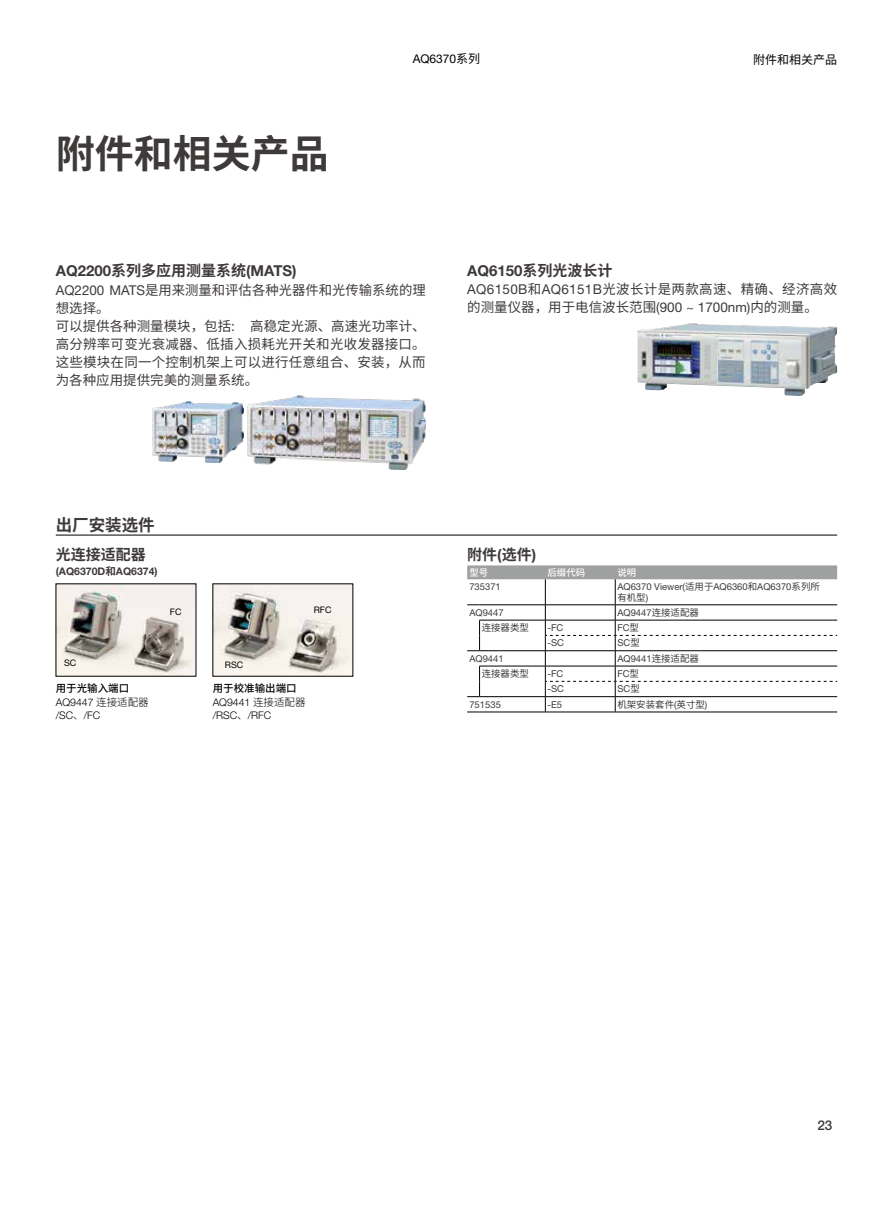
<style>
.page{position:relative;width:893px;height:1212px;background:#fff}
.page>*{position:absolute;margin:0;border:0;box-sizing:border-box;transform-origin:0 0}
.t1{font:700 39px "Noto Sans Hans";color:#3e3a39}
.t2{font:700 16.5px "Noto Sans Hans";color:#3e3a39}
.t3{font:700 15px "Helvetica Neue LT Pro";color:#3e3a39}
.t4{font:700 15px "Noto Sans Hans";color:#3e3a39}
.t5{font:13.5px/18px "Noto Sans Hans";color:#3e3a39}
.t6{font:500 13.5px "Helvetica Neue LT Std";color:#3e3a39}
.t7{font:12px "Helvetica Neue LT Std";color:#000}
.t8{font:12px "Noto Sans Hans";color:#000}
.t9{font:300 10.5px/13.5px "Helvetica Neue LT Std";color:#000}
.t10{font:700 10.5px "Helvetica Neue LT Pro";color:#3e3a39}
.t11{font:500 10.5px "Noto Sans Hans";color:#000}
.t12{font:9.45px "Helvetica Neue LT Std";color:#3e3a39}
.t13{font:9.45px "Noto Sans Hans";color:#3e3a39}
.t14{font:500 9.45px "Noto Sans Hans";color:#fff}
.t15{font:9px "Helvetica Neue LT Std";color:#000}
.s1{font-family:"Noto Sans Hans"}
.s2{font-family:"Helvetica Neue LT Std"}
.s3{font-family:"Helvetica Neue LT Pro"}
</style>
<div class="page">
<hr style="left:56px;top:535px;width:781px;height:1px;background:#000">
<svg style="left:467px;top:565px;width:370px;height:148px"></svg>
<img style="left:58px;top:586px;width:136px;height:88px">
<img style="left:215px;top:586px;width:136px;height:88px">
<img style="left:637px;top:323px;width:200px;height:73px">
<img style="left:153px;top:402px;width:91px;height:60px">
<img style="left:248px;top:395px;width:178px;height:74px">
<h1 class="t1" style="left:56px;top:132px;width:274px">附件和相关产品</h1>
<p class="t7" style="left:413px;top:51px;width:69px">AQ6370<span class="s1">系列</span></p>
<p class="t8" style="left:753px;top:53px;width:86px">附件和相关产品</p>
<p class="t3" style="left:56px;top:261px;width:242px">AQ2200<span class="s1">系列多应用测量系统</span>(MATS)</p>
<p class="t5" style="left:56px;top:281px;width:371px"><span class="s2">AQ2200 MATS</span>是用来测量和评估各种光器件和光传输系统的理想选择。<br>可以提供各种测量模块，包括<span class="s2">:</span> 高稳定光源、高速光功率计、高分辨率可变光衰减器、低插入损耗光开关和光收发器接口。这些模块在同一个控制机架上可以进行任意组合、安装，从而为各种应用提供完美的测量系统。</p>
<p class="t3" style="left:467px;top:261px;width:147px">AQ6150<span class="s1">系列光波长计</span></p>
<p class="t5" style="left:467px;top:281px;width:371px;line-height:17.5px"><span class="s2">AQ6150B</span>和<span class="s2">AQ6151B</span>光波长计是两款高速、精确、经济高效的测量仪器，用于电信波长范围<span class="s2">(900 ~ 1700nm)</span>内的测量。</p>
<p class="t2" style="left:56px;top:515px;width:100px">出厂安装选件</p>
<p class="t4" style="left:56px;top:546px;width:91px">光连接适配器</p>
<p class="t10" style="left:56px;top:565px;width:103px">(AQ6370D<span class="s1">和</span>AQ6374)</p>
<p class="t15" style="left:170px;top:606px;width:13px">FC</p>
<p class="t15" style="left:64px;top:657px;width:14px">SC</p>
<p class="t11" style="left:56px;top:683px;width:75px">用于光输入端口</p>
<p class="t9" style="left:56px;top:695px;width:94px">AQ9447 <span class="s1">连接适配器</span>/SC<span class="s1">、</span>/FC</p>
<p class="t15" style="left:314px;top:604px;width:19px">RFC</p>
<p class="t15" style="left:225px;top:660px;width:20px">RSC</p>
<p class="t11" style="left:213px;top:683px;width:85px">用于校准输出端口</p>
<p class="t9" style="left:213px;top:695px;width:94px">AQ9441 <span class="s1">连接适配器</span>/RSC<span class="s1">、</span>/RFC</p>
<p class="t4" style="left:467px;top:546px;width:70px">附件<span class="s3">(</span>选件<span class="s3">)</span></p>
<p class="t14" style="left:469px;top:567px;width:20px">型号</p>
<p class="t14" style="left:547px;top:567px;width:39px">后缀代码</p>
<p class="t14" style="left:617px;top:567px;width:20px">说明</p>
<p class="t12" style="left:469px;top:581px;width:33px">735371</p>
<p class="t12" style="left:617px;top:581px;width:204px">AQ6370 Viewer(<span class="s1">适用于</span>AQ6360<span class="s1">和</span>AQ6370<span class="s1">系列所</span></p>
<p class="t13" style="left:617px;top:593px;width:32px">有机型<span class="s2">)</span></p>
<p class="t12" style="left:469px;top:607px;width:36px">AQ9447</p>
<p class="t12" style="left:617px;top:607px;width:83px">AQ9447<span class="s1">连接适配器</span></p>
<p class="t13" style="left:482px;top:622px;width:49px">连接器类型</p>
<p class="t12" style="left:547px;top:622px;width:17px">-FC</p>
<p class="t12" style="left:617px;top:622px;width:23px">FC<span class="s1">型</span></p>
<p class="t12" style="left:547px;top:637px;width:18px">-SC</p>
<p class="t12" style="left:617px;top:637px;width:24px">SC<span class="s1">型</span></p>
<p class="t12" style="left:469px;top:653px;width:36px">AQ9441</p>
<p class="t12" style="left:617px;top:653px;width:83px">AQ9441<span class="s1">连接适配器</span></p>
<p class="t13" style="left:482px;top:668px;width:49px">连接器类型</p>
<p class="t12" style="left:547px;top:668px;width:17px">-FC</p>
<p class="t12" style="left:617px;top:668px;width:23px">FC<span class="s1">型</span></p>
<p class="t12" style="left:547px;top:683px;width:18px">-SC</p>
<p class="t12" style="left:617px;top:683px;width:24px">SC<span class="s1">型</span></p>
<p class="t12" style="left:469px;top:698px;width:33px">751535</p>
<p class="t12" style="left:547px;top:698px;width:16px">-E5</p>
<p class="t13" style="left:617px;top:699px;width:91px">机架安装套件<span class="s2">(</span>英寸型<span class="s2">)</span></p>
<p class="t6" style="left:817px;top:1117px;width:17px">23</p>
</div>
